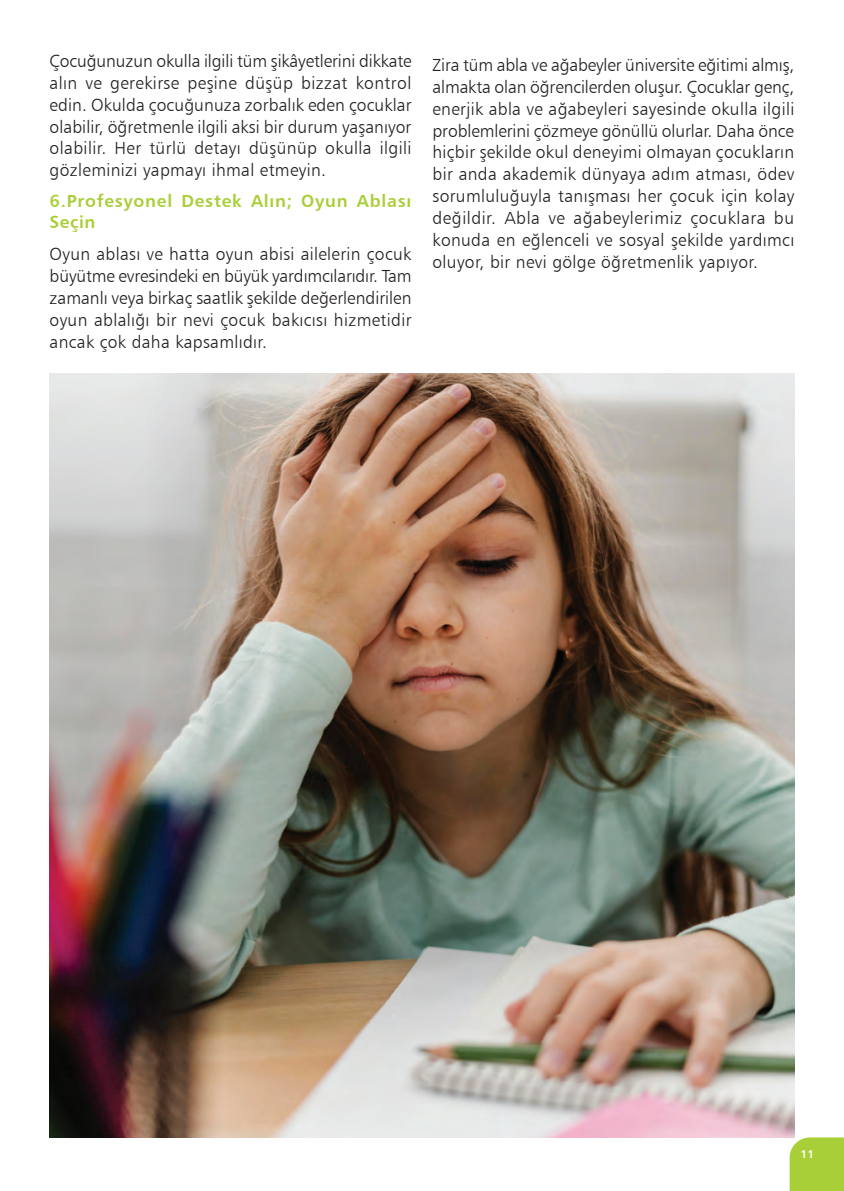
<style>
.page{position:relative;width:844px;height:1191px;background:#fff}
.page>*{position:absolute;margin:0;border:0;box-sizing:border-box;transform-origin:0 0}
.t1{font:17.5px/21.9px "Humanist 777 BT Light B";letter-spacing:.02em;color:#231f20;text-align:justify}
.t2{font:17.5px/21px "Humanist 777 BT Bold B";letter-spacing:.045em;color:#a9cf38}
.t3{font:11.38px "Humanist 777 BT Bold B";color:#fff}
</style>
<div class="page">
<img style="left:50px;top:374px;width:744px;height:763px">
<div style="left:789px;top:1137px;width:54px;height:54px;background:#a9cf38"></div>
<p class="t1" style="left:50px;top:50px;width:363px">Çocuğunuzun okulla ilgili tüm şikâyetlerini dikkate alın ve gerekirse peşine düşüp bizzat kontrol edin. Okulda çocuğunuza zorbalık eden çocuklar olabilir, öğretmenle ilgili aksi bir durum yaşanıyor olabilir. Her türlü detayı düşünüp okulla ilgili gözleminizi yapmayı ihmal etmeyin.</p>
<p class="t2" style="left:50px;top:190px;width:363px">6.Profesyonel Destek Alın; Oyun Ablası<br>Seçin</p>
<p class="t1" style="left:50px;top:243px;width:363px">Oyun ablası ve hatta oyun abisi ailelerin çocuk büyütme evresindeki en büyük yardımcılarıdır. Tam zamanlı veya birkaç saatlik şekilde değerlendirilen oyun ablalığı bir nevi çocuk bakıcısı hizmetidir ancak çok daha kapsamlıdır.</p>
<p class="t1" style="left:432px;top:54px;width:363px">Zira tüm abla ve ağabeyler üniversite eğitimi almış, almakta olan öğrencilerden oluşur. Çocuklar genç, enerjik abla ve ağabeyleri sayesinde okulla ilgili problemlerini çözmeye gönüllü olurlar. Daha önce hiçbir şekilde okul deneyimi olmayan çocukların bir anda akademik dünyaya adım atması, ödev sorumluluğuyla tanışması her çocuk için kolay değildir. Abla ve ağabeylerimiz çocuklara bu konuda en eğlenceli ve sosyal şekilde yardımcı oluyor, bir nevi gölge öğretmenlik yapıyor.</p>
<p class="t3" style="left:800px;top:1147px;width:15px">11</p>
</div>
